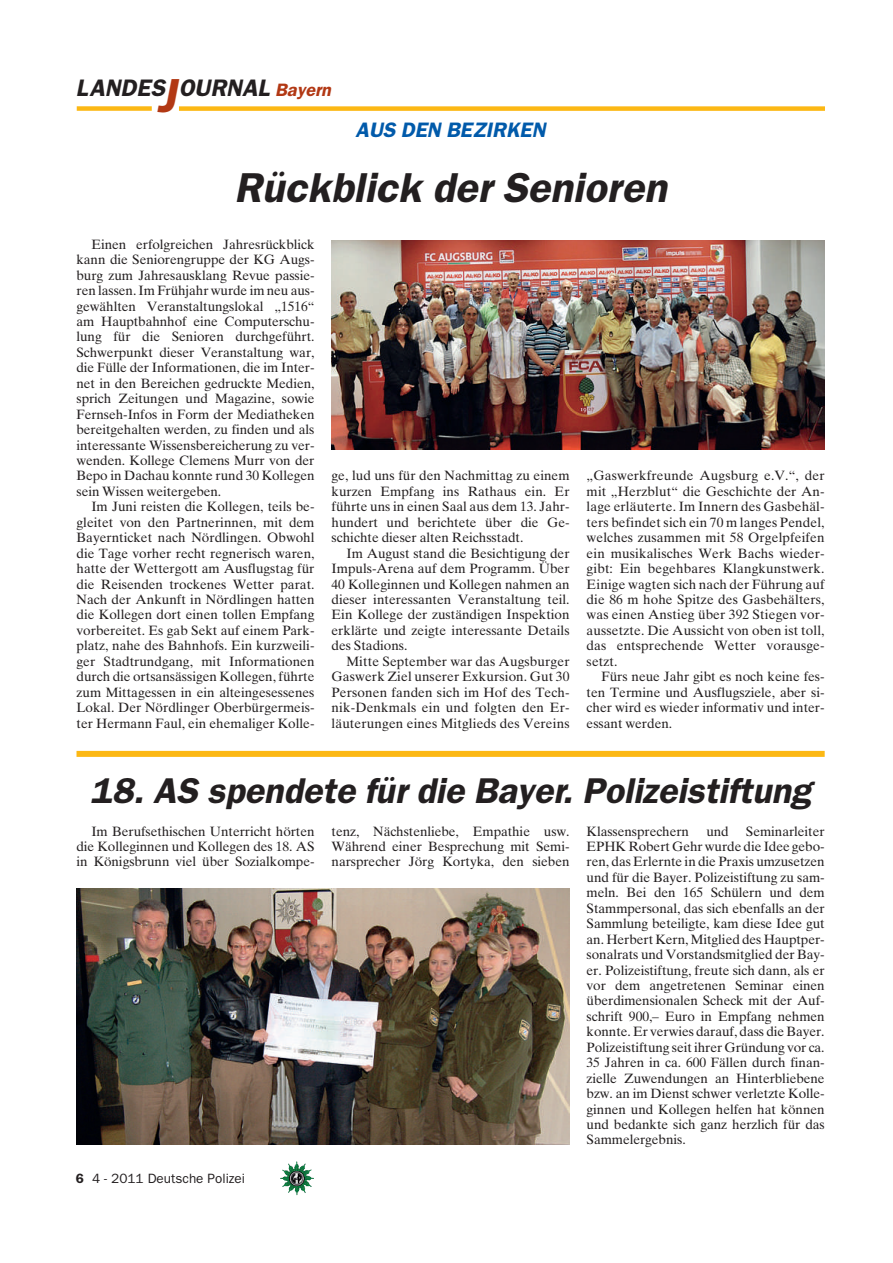
<style>
.page{position:relative;width:893px;height:1263px;background:#fff}
.page>*{position:absolute;margin:0;border:0;box-sizing:border-box;transform-origin:0 0}
.t1{font:42px "Franklin Gothic Demi Oblique OV AOXPPA";color:#231f20}
.t2{font:36px "Franklin Gothic Demi Oblique OV AOXPPA";color:#231f20}
.t3{font:24px "Franklin Gothic Demi Oblique OV AOXPPA";color:#231f20}
.t4{font:21px "Franklin Gothic Demi Oblique OV AOXPPA";color:#015aaa}
.t5{font:13.5px/15.5px "Times Ten Roman OV TNXPPA";color:#231f20;text-align:justify}
.t6{font:13.5px "Franklin Gothic Book OV YNXPPA";color:#231f20}
.s1{font-size:48px;color:#b23814}
.s2{font-size:18px;color:#b23814}
.s3{font-family:"Franklin Gothic Demi OV XNXPPA"}
</style>
<div class="page">
<img style="left:282px;top:1163px;width:32px;height:32px">
<div style="left:77px;top:106px;width:75px;height:5px;background:#fcb814"></div>
<div style="left:179px;top:106px;width:646px;height:5px;background:#fcb814"></div>
<img style="left:332px;top:240px;width:493px;height:210px">
<div style="left:77px;top:751px;width:748px;height:6px;background:#fcb814"></div>
<img style="left:77px;top:888px;width:493px;height:256px">
<h3 class="t3" style="left:76px;top:79px;width:256px">LANDES<span class="s1">J</span>OURNAL <span class="s2">Bayern</span></h3>
<h3 class="t4" style="left:356px;top:121px;width:191px">AUS DEN BEZIRKEN</h3>
<h1 class="t1" style="left:234px;top:172px;width:434px">Rückblick der Senioren</h1>
<p class="t5" style="left:77px;top:238px;width:240px;text-indent:15px">Einen erfolgreichen Jahresrückblick kann die Seniorengruppe der KG Augs&shy;burg zum Jahresausklang Revue passie&shy;ren lassen. Im Frühjahr wurde im neu aus&shy;gewählten Veranstaltungslokal „1516“ am Hauptbahnhof eine Computerschu&shy;lung für die Senioren durchgeführt.<br>Schwerpunkt dieser Veranstaltung war, die Fülle der Informationen, die im Inter&shy;net in den Bereichen gedruckte Medien, sprich Zeitungen und Magazine, sowie Fernseh-Infos in Form der Mediatheken bereitgehalten werden, zu finden und als interessante Wissensbereicherung zu ver&shy;wenden. Kollege Clemens Murr von der Bepo in Dachau konnte rund 30 Kollegen sein Wissen weitergeben.</p>
<p class="t5" style="left:77px;top:500px;width:240px;text-indent:15px">Im Juni reisten die Kollegen, teils be&shy;gleitet von den Partnerinnen, mit dem Bayernticket nach Nördlingen. Obwohl die Tage vorher recht regnerisch waren, hatte der Wettergott am Ausflugstag für die Reisenden trockenes Wetter parat.<br>Nach der Ankunft in Nördlingen hatten die Kollegen dort einen tollen Empfang vorbereitet. Es gab Sekt auf einem Park&shy;platz, nahe des Bahnhofs. Ein kurzweili&shy;ger Stadtrundgang, mit Informationen durch die ortsansässigen Kollegen, führte zum Mittagessen in ein alteingesessenes Lokal. Der Nördlinger Oberbürgermeis&shy;ter Hermann Faul, ein ehemaliger Kolle-</p>
<p class="t5" style="left:332px;top:469px;width:240px">ge, lud uns für den Nachmittag zu einem kurzen Empfang ins Rathaus ein. Er führte uns in einen Saal aus dem 13. Jahr&shy;hundert und berichtete über die Ge&shy;schichte dieser alten Reichsstadt.</p>
<p class="t5" style="left:332px;top:547px;width:240px;text-indent:15px">Im August stand die Besichtigung der Impuls-Arena auf dem Programm. Über 40 Kolleginnen und Kollegen nahmen an dieser interessanten Veranstaltung teil.<br>Ein Kollege der zuständigen Inspektion erklärte und zeigte interessante Details des Stadions.</p>
<p class="t5" style="left:332px;top:655px;width:239px;text-indent:15px">Mitte September war das Augsburger Gaswerk Ziel unserer Exkursion. Gut 30<br>Personen fanden sich im Hof des Tech&shy;nik-Denkmals ein und folgten den Er&shy;läuterungen eines Mitglieds des Vereins</p>
<p class="t5" style="left:587px;top:469px;width:239px">„Gaswerkfreunde Augsburg e.V.“, der mit „Herzblut“ die Geschichte der An&shy;lage erläuterte. Im Innern des Gasbehäl&shy;ters befindet sich ein 70 m langes Pendel, welches zusammen mit 58 Orgelpfeifen ein musikalisches Werk Bachs wieder&shy;gibt: Ein begehbares Klangkunstwerk.<br>Einige wagten sich nach der Führung auf die 86 m hohe Spitze des Gasbehälters, was einen Anstieg über 392 Stiegen vor&shy;aussetzte. Die Aussicht von oben ist toll, das entsprechende Wetter vorausge&shy;setzt.</p>
<p class="t5" style="left:587px;top:670px;width:239px;text-indent:15px">Fürs neue Jahr gibt es noch keine fes&shy;ten Termine und Ausflugsziele, aber si&shy;cher wird es wieder informativ und inter&shy;essant werden.</p>
<h2 class="t2" style="left:90px;top:777px;width:722px">18. AS spendete für die Bayer. Polizeistiftung</h2>
<p class="t5" style="left:332px;top:825px;width:239px">tenz, Nächstenliebe, Empathie usw.<br>Während einer Besprechung mit Semi&shy;narsprecher Jörg Kortyka, den sieben</p>
<p class="t5" style="left:587px;top:825px;width:104px">Klassensprechern</p>
<p class="t5" style="left:706px;top:825px;width:24px">und</p>
<p class="t5" style="left:77px;top:825px;width:240px;text-indent:15px">Im Berufsethischen Unterricht hörten die Kolleginnen und Kollegen des 18. AS in Königsbrunn viel über Sozialkompe-</p>
<p class="t5" style="left:587px;top:825px;width:240px;text-indent:159px">Seminarleiter EPHK Robert Gehr wurde die Idee gebo&shy;ren, das Erlernte in die Praxis umzusetzen und für die Bayer. Polizeistiftung zu sam&shy;meln. Bei den 165 Schülern und dem Stammpersonal, das sich ebenfalls an der Sammlung beteiligte, kam diese Idee gut an. Herbert Kern, Mitglied des Hauptper&shy;sonalrats und Vorstandsmitglied der Bay&shy;er. Polizeistiftung, freute sich dann, als er vor dem angetretenen Seminar einen überdimensionalen Scheck mit der Auf&shy;schrift 900,– Euro in Empfang nehmen konnte. Er verwies darauf, dass die Bayer.<br>Polizeistiftung seit ihrer Gründung vor ca.<br>35 Jahren in ca. 600 Fällen durch finan&shy;zielle Zuwendungen an Hinterbliebene bzw. an im Dienst schwer verletzte Kolle&shy;ginnen und Kollegen helfen hat können und bedankte sich ganz herzlich für das Sammelergebnis.</p>
<p class="t6" style="left:76px;top:1173px;width:171px"><span class="s3">6</span> 4 - 2011 Deutsche Polizei</p>
</div>
